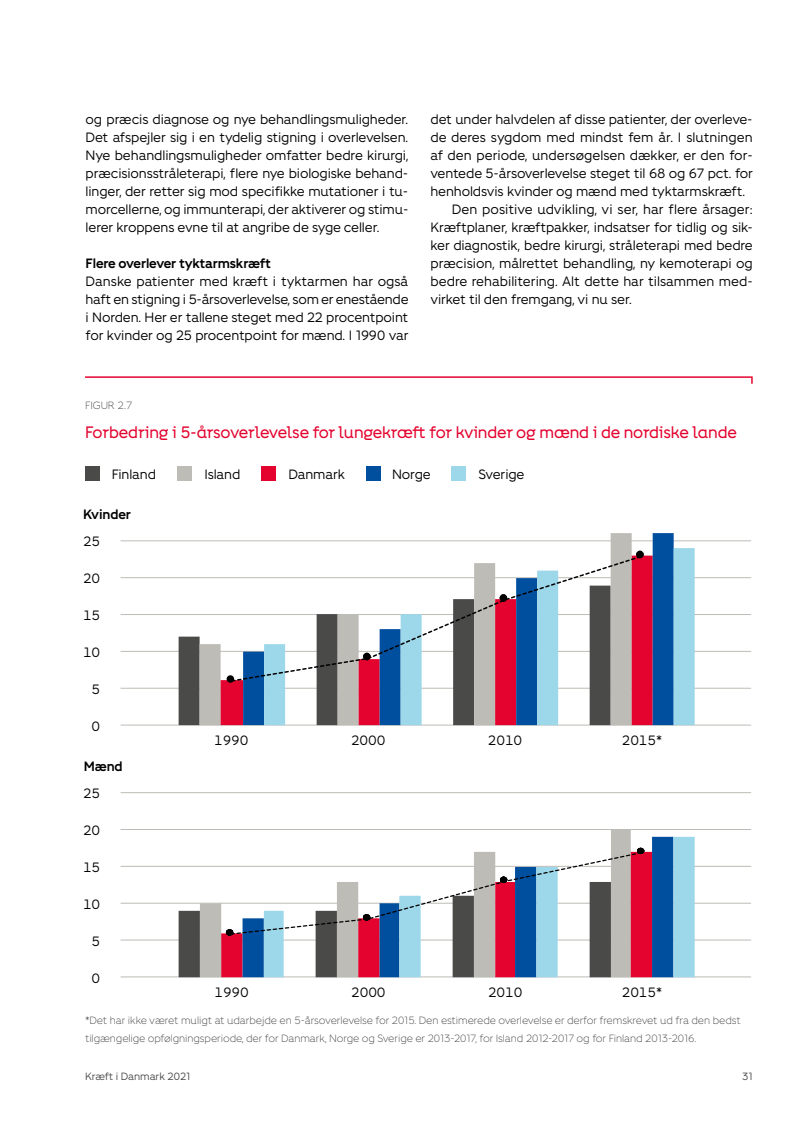
<style>
.page{position:relative;width:808px;height:1127px;background:#fff}
.page>*{position:absolute;margin:0;border:0;box-sizing:border-box;transform-origin:0 0}
.t1{font:16.5px "Fighter Overskrift";letter-spacing:-.015em;color:#e4032e}
.t2{font:13.5px/18px "Fighter";letter-spacing:-.01em;color:#000;text-align:justify}
.t3{font:700 13.5px "Fighter";letter-spacing:-.01em;color:#000}
.t4{font:300 10.5px/18px "Fighter";letter-spacing:-.01em;color:#4a4a49}
.t5{font:10.5px "Fighter";letter-spacing:-.01em;color:#4a4a49}
</style>
<div class="page">
<svg style="left:85px;top:376px;width:668px;height:8px"></svg>
<hr style="left:121px;top:688px;width:630px;height:1px;background:#bebcb6">
<hr style="left:121px;top:725px;width:630px;height:1px;background:#bebcb6">
<hr style="left:121px;top:651px;width:630px;height:1px;background:#bebcb6">
<hr style="left:121px;top:614px;width:630px;height:1px;background:#bebcb6">
<hr style="left:121px;top:540px;width:630px;height:1px;background:#bebcb6">
<hr style="left:121px;top:577px;width:630px;height:1px;background:#bebcb6">
<hr style="left:121px;top:940px;width:630px;height:1px;background:#bebcb6">
<hr style="left:121px;top:976px;width:630px;height:1px;background:#bebcb6">
<hr style="left:121px;top:903px;width:630px;height:1px;background:#bebcb6">
<hr style="left:121px;top:866px;width:630px;height:1px;background:#bebcb6">
<hr style="left:121px;top:792px;width:630px;height:1px;background:#bebcb6">
<hr style="left:121px;top:829px;width:630px;height:1px;background:#bebcb6">
<div style="left:179px;top:636px;width:21px;height:89px;background:#4a4a49"></div>
<svg style="left:200px;top:540px;width:43px;height:185px"></svg>
<svg style="left:221px;top:556px;width:22px;height:169px"></svg>
<svg style="left:243px;top:533px;width:431px;height:192px"></svg>
<svg style="left:264px;top:548px;width:431px;height:177px"></svg>
<svg style="left:231px;top:556px;width:410px;height:126px"></svg>
<div style="left:227px;top:675px;width:7px;height:8px;border:2px solid #000;border-radius:50%"></div>
<svg style="left:362px;top:652px;width:9px;height:9px"></svg>
<svg style="left:499px;top:593px;width:9px;height:9px"></svg>
<svg style="left:635px;top:550px;width:9px;height:9px"></svg>
<svg style="left:179px;top:902px;width:21px;height:75px;background:#5f5f5e"></svg>
<svg style="left:200px;top:830px;width:431px;height:146px"></svg>
<svg style="left:221px;top:852px;width:22px;height:125px"></svg>
<svg style="left:264px;top:837px;width:431px;height:140px"></svg>
<svg style="left:225px;top:847px;width:420px;height:89px"></svg>
<div style="left:85px;top:467px;width:14px;height:14px;background:#4a4a49"></div>
<div style="left:177px;top:467px;width:15px;height:14px;background:#bebcb6"></div>
<div style="left:261px;top:467px;width:15px;height:14px;background:#e4032e"></div>
<div style="left:366px;top:467px;width:14px;height:14px;background:#004f9f"></div>
<div style="left:451px;top:467px;width:15px;height:14px;background:#9dd7ea"></div>
<p class="t2" style="left:86px;top:109px;width:324px">og præcis diagnose og nye behandlingsmuligheder.<br>Det afspejler sig i en tydelig stigning i overlevelsen.<br>Nye behandlingsmuligheder omfatter bedre kirurgi, præcisionsstråleterapi, flere nye biologiske behand&shy;linger, der retter sig mod specifikke mutationer i tu&shy;morcellerne, og immunterapi, der aktiverer og stimu&shy;lerer kroppens evne til at angribe de syge celler.</p>
<p class="t3" style="left:86px;top:254px;width:187px">Flere overlever tyktarmskræft</p>
<p class="t2" style="left:86px;top:271px;width:325px">Danske patienter med kræft i tyktarmen har også haft en stigning i 5-årsoverlevelse, som er enestående i Norden. Her er tallene steget med 22 procentpoint for kvinder og 25 procentpoint for mænd. I 1990 var</p>
<p class="t2" style="left:430px;top:109px;width:324px">det under halvdelen af disse patienter, der overleve-</p>
<p class="t2" style="left:430px;top:127px;width:324px">de deres sygdom med mindst fem år. I slutningen</p>
<p class="t2" style="left:430px;top:145px;width:324px">af den periode, undersøgelsen dækker, er den for-</p>
<p class="t2" style="left:430px;top:163px;width:324px">ventede 5-årsoverlevelse steget til 68 og 67 pct. for</p>
<p class="t2" style="left:430px;top:181px;width:316px">henholdsvis kvinder og mænd med tyktarmskræft.</p>
<p class="t2" style="left:452px;top:199px;width:303px">Den positive udvikling, vi ser, har flere årsager:</p>
<p class="t2" style="left:430px;top:217px;width:324px">Kræftplaner, kræftpakker, indsatser for tidlig og sik-</p>
<p class="t2" style="left:430px;top:235px;width:324px">ker diagnostik, bedre kirurgi, stråleterapi med bedre</p>
<p class="t2" style="left:430px;top:253px;width:324px">præcision, målrettet behandling, ny kemoterapi og</p>
<p class="t2" style="left:430px;top:271px;width:324px">bedre rehabilitering. Alt dette har tilsammen med-</p>
<p class="t2" style="left:430px;top:289px;width:203px">virket til den fremgang, vi nu ser.</p>
<p class="t4" style="left:85px;top:396px;width:49px">FIGUR 2.7</p>
<p class="t1" style="left:85px;top:423px;width:653px">Forbedring i 5-årsoverlevelse for lungekræft for kvinder og mænd i de nordiske lande</p>
<p class="t2" style="left:112px;top:464px;width:46px">Finland</p>
<p class="t2" style="left:204px;top:464px;width:37px">Island</p>
<p class="t2" style="left:288px;top:464px;width:58px">Danmark</p>
<p class="t2" style="left:392px;top:464px;width:40px">Norge</p>
<p class="t2" style="left:479px;top:464px;width:48px">Sverige</p>
<p class="t3" style="left:83px;top:505px;width:49px">Kvinder</p>
<p class="t2" style="left:83px;top:531px;width:19px">25</p>
<p class="t2" style="left:83px;top:568px;width:19px">20</p>
<p class="t2" style="left:83px;top:605px;width:19px">15</p>
<p class="t2" style="left:83px;top:642px;width:19px">10</p>
<p class="t2" style="left:92px;top:679px;width:10px">5</p>
<p class="t2" style="left:92px;top:716px;width:10px">0</p>
<p class="t3" style="left:84px;top:757px;width:41px">Mænd</p>
<p class="t2" style="left:83px;top:783px;width:19px">25</p>
<p class="t2" style="left:83px;top:820px;width:19px">20</p>
<p class="t2" style="left:83px;top:857px;width:19px">15</p>
<p class="t2" style="left:83px;top:894px;width:19px">10</p>
<p class="t2" style="left:92px;top:931px;width:10px">5</p>
<p class="t2" style="left:92px;top:968px;width:10px">0</p>
<p class="t2" style="left:214px;top:730px;width:36px">1990</p>
<p class="t2" style="left:351px;top:730px;width:36px">2000</p>
<p class="t2" style="left:488px;top:730px;width:36px">2010</p>
<p class="t2" style="left:622px;top:730px;width:42px">2015*</p>
<p class="t2" style="left:214px;top:982px;width:36px">1990</p>
<p class="t2" style="left:351px;top:982px;width:36px">2000</p>
<p class="t2" style="left:488px;top:982px;width:36px">2010</p>
<p class="t2" style="left:622px;top:982px;width:42px">2015*</p>
<p class="t4" style="left:85px;top:1010px;width:657px">*Det har ikke været muligt at udarbejde en 5-årsoverlevelse for 2015. Den estimerede overlevelse er derfor fremskrevet ud fra den bedst tilgængelige opfølgningsperiode, der for Danmark, Norge og Sverige er 2013-2017, for Island 2012-2017 og for Finland 2013-2016.</p>
<p class="t5" style="left:85px;top:1069px;width:107px">Kræft i Danmark 2021</p>
<p class="t5" style="left:742px;top:1069px;width:12px">31</p>
</div>
